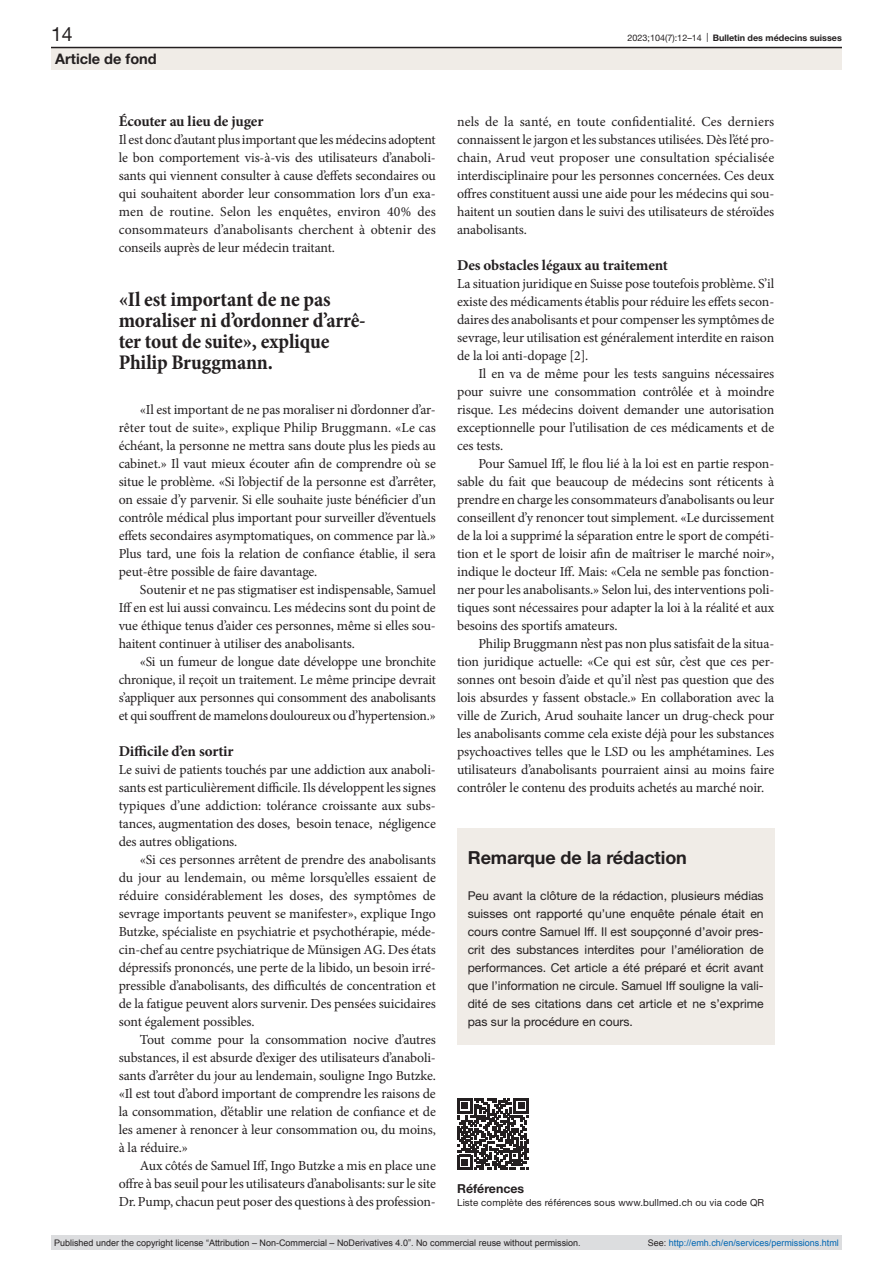
<style>
.page{position:relative;width:893px;height:1263px;background:#fff}
.page>*{position:absolute;margin:0;border:0;box-sizing:border-box;transform-origin:0 0}
.quote{font:700 condensed 21px/21px "Minion Pro";letter-spacing:-.01em;color:#231f20}
.pagina{font:19.5px "Helvetica Neue LT Pro";color:#231f20}
.box-head1{font:700 18px "Helvetica Neue LT Pro";letter-spacing:-.005em;color:#231f20}
.head2{font:700 15px "Minion Pro";letter-spacing:-.01em;color:#231f20}
.rubrik{font:700 14.55px "Helvetica Neue LT Pro";color:#231f20}
.paragraph-indent{font:13.8px/18px "Minion Pro";letter-spacing:-.01em;color:#231f20;text-align:justify}
.paragraph{font:13.8px/18px "Minion Pro";letter-spacing:-.01em;color:#231f20;text-align:justify}
.online-ref-head{font:700 12.3px "Helvetica Neue LT Pro";color:#231f20}
.box-paragraph{font:12.15px/18px "Helvetica Neue LT Pro";color:#231f20;text-align:justify}
.online-ref{font:9.75px "Helvetica Neue LT Pro";letter-spacing:.01em;color:#231f20}
.t1{font:9px "Arial";color:#231f20}
.t2{font:9px "Arial";color:#0066b3}
.t3{font:700 9px "Helvetica Neue LT Pro";color:#231f20}
.s1{font-weight:400}
.s2{color:#231f20}
</style>
<div class="page">
<svg style="left:457px;top:1098px;width:72px;height:72px"></svg>
<div style="left:457px;top:828px;width:317px;height:216px;background:#f0ece7"></div>
<div style="left:51px;top:48px;width:791px;height:22px;background:#f0ece7"></div>
<hr style="left:51px;top:47px;width:791px;height:1px;background:#231f20">
<div style="left:51px;top:1235px;width:791px;height:15px;background:#dcdddf"></div>
<p class="pagina" style="left:51px;top:22px;width:23px">14</p>
<p class="t3" style="left:628px;top:32px;width:216px"><span class="s1">2023;104(7):12–14 |</span> Bulletin des médecins suisses</p>
<p class="rubrik" style="left:55px;top:49px;width:103px">Article de fond</p>
<p class="head2" style="left:119px;top:111px;width:146px">Écouter au lieu de juger</p>
<p class="paragraph" style="left:119px;top:131px;width:319px">Il est donc d’autant plus important que les médecins adoptent le bon comportement vis-à-vis des utilisateurs d’anaboli&shy;sants qui viennent consulter à cause d’effets secondaires ou qui souhaitent aborder leur consommation lors d’un exa&shy;men de routine. Selon les enquêtes, environ 40% des consommateurs d’anabolisants cherchent à obtenir des conseils auprès de leur médecin traitant.</p>
<p class="quote" style="left:119px;top:290px;width:248px">«Il est important de ne pas moraliser ni d’ordonner d’arrê&shy;ter tout de suite», explique<br>Philip Bruggmann.</p>
<p class="paragraph-indent" style="left:119px;top:401px;width:319px;text-indent:21px">«Il est important de ne pas moraliser ni d’ordonner d’ar&shy;rêter tout de suite», explique Philip Bruggmann. «Le cas échéant, la personne ne mettra sans doute plus les pieds au cabinet.» Il vaut mieux écouter afin de comprendre où se situe le problème. «Si l’objectif de la personne est d’arrêter, on essaie d’y parvenir. Si elle souhaite juste bénéficier d’un contrôle médical plus important pour surveiller d’éventuels effets secondaires asymptomatiques, on commence par là.» Plus tard, une fois la relation de confiance établie, il sera peut-être possible de faire davantage.</p>
<p class="paragraph-indent" style="left:119px;top:581px;width:319px;text-indent:21px">Soutenir et ne pas stigmatiser est indispensable, Samuel Iff en est lui aussi convaincu. Les médecins sont du point de vue éthique tenus d’aider ces personnes, même si elles sou&shy;haitent continuer à utiliser des anabolisants.</p>
<p class="paragraph-indent" style="left:119px;top:653px;width:319px;text-indent:21px">«Si un fumeur de longue date développe une bronchite chronique, il reçoit un traitement. Le même principe devrait s’appliquer aux personnes qui consomment des anabolisants et qui souffrent de mamelons douloureux ou d’hypertension.»</p>
<p class="head2" style="left:119px;top:741px;width:116px">Difficile d’en sortir</p>
<p class="paragraph" style="left:119px;top:761px;width:319px">Le suivi de patients touchés par une addiction aux anaboli&shy;sants est particulièrement difficile. Ils développent les signes typiques d’une addiction: tolérance croissante aux subs&shy;tances, augmentation des doses, besoin tenace, négligence des autres obligations.</p>
<p class="paragraph-indent" style="left:119px;top:851px;width:319px;text-indent:21px">«Si ces personnes arrêtent de prendre des anabolisants du jour au lendemain, ou même lorsqu’elles essaient de réduire considérablement les doses, des symptômes de sevrage importants peuvent se manifester», explique Ingo Butzke, spécialiste en psychiatrie et psychothérapie, méde&shy;cin-chef au centre psychiatrique de Münsigen AG. Des états dépressifs prononcés, une perte de la libido, un besoin irré&shy;pressible d’anabolisants, des difficultés de concentration et de la fatigue peuvent alors survenir. Des pensées suicidaires sont également possibles.</p>
<p class="paragraph-indent" style="left:119px;top:1031px;width:319px;text-indent:21px">Tout comme pour la consommation nocive d’autres substances, il est absurde d’exiger des utilisateurs d’anaboli&shy;sants d’arrêter du jour au lendemain, souligne Ingo Butzke. «Il est tout d’abord important de comprendre les raisons de la consommation, d’établir une relation de confiance et de les amener à renoncer à leur consommation ou, du moins, à la réduire.»</p>
<p class="paragraph-indent" style="left:119px;top:1157px;width:319px;text-indent:21px">Aux côtés de Samuel Iff, Ingo Butzke a mis en place une offre à bas seuil pour les utilisateurs d’anabolisants: sur le site Dr. Pump, chacun peut poser des questions à des profession-</p>
<p class="paragraph-indent" style="left:457px;top:113px;width:319px">nels de la santé, en toute confidentialité. Ces derniers connaissent le jargon et les substances utilisées. Dès l’été pro&shy;chain, Arud veut proposer une consultation spécialisée interdisciplinaire pour les personnes concernées. Ces deux offres constituent aussi une aide pour les médecins qui sou&shy;haitent un soutien dans le suivi des utilisateurs de stéroïdes anabolisants.</p>
<p class="head2" style="left:457px;top:255px;width:212px">Des obstacles légaux au traitement</p>
<p class="paragraph" style="left:457px;top:275px;width:319px">La situation juridique en Suisse pose toutefois problème. S’il existe des médicaments établis pour réduire les effets secon&shy;daires des anabolisants et pour compenser les symptômes de sevrage, leur utilisation est généralement interdite en raison de la loi anti-dopage [2].</p>
<p class="paragraph-indent" style="left:457px;top:365px;width:319px;text-indent:21px">Il en va de même pour les tests sanguins nécessaires pour suivre une consommation contrôlée et à moindre risque. Les médecins doivent demander une autorisation exceptionnelle pour l’utilisation de ces médicaments et de ces tests.</p>
<p class="paragraph-indent" style="left:457px;top:455px;width:319px;text-indent:21px">Pour Samuel Iff, le flou lié à la loi est en partie respon&shy;sable du fait que beaucoup de médecins sont réticents à prendre en charge les consommateurs d’anabolisants ou leur conseillent d’y renoncer tout simplement. «Le durcissement de la loi a supprimé la séparation entre le sport de compéti&shy;tion et le sport de loisir afin de maîtriser le marché noir», indique le docteur Iff. Mais: «Cela ne semble pas fonction&shy;ner pour les anabolisants.» Selon lui, des interventions poli&shy;tiques sont nécessaires pour adapter la loi à la réalité et aux besoins des sportifs amateurs.</p>
<p class="paragraph-indent" style="left:457px;top:635px;width:319px;text-indent:21px">Philip Bruggmann n’est pas non plus satisfait de la situa&shy;tion juridique actuelle: «Ce qui est sûr, c’est que ces per&shy;sonnes ont besoin d’aide et qu’il n’est pas question que des lois absurdes y fassent obstacle.» En collaboration avec la ville de Zurich, Arud souhaite lancer un drug-check pour les anabolisants comme cela existe déjà pour les substances psychoactives telles que le LSD ou les amphétamines. Les utilisateurs d’anabolisants pourraient ainsi au moins faire contrôler le contenu des produits achetés au marché noir.</p>
<p class="box-head1" style="left:468px;top:846px;width:221px">Remarque de la rédaction</p>
<p class="box-paragraph" style="left:468px;top:886px;width:297px">Peu avant la clôture de la rédaction, plusieurs médias suisses ont rapporté qu’une enquête pénale était en cours contre Samuel Iff. Il est soupçonné d’avoir pres&shy;crit des substances interdites pour l’amélioration de performances. Cet article a été préparé et écrit avant que l’information ne circule. Samuel Iff souligne la vali&shy;dité de ses citations dans cet article et ne s’exprime pas sur la procédure en cours.</p>
<p class="online-ref-head" style="left:457px;top:1180px;width:69px">Références</p>
<p class="online-ref" style="left:457px;top:1197px;width:309px">Liste complète des références sous www.bullmed.ch ou via code QR</p>
<p class="t1" style="left:54px;top:1237px;width:528px">Published under the copyright license “Attribution – Non-Commercial – NoDerivatives 4.0”. No commercial reuse without permission.</p>
<p class="t2" style="left:648px;top:1237px;width:193px"><span class="s2">See:</span> http://emh.ch/en/services/permissions.html</p>
</div>
